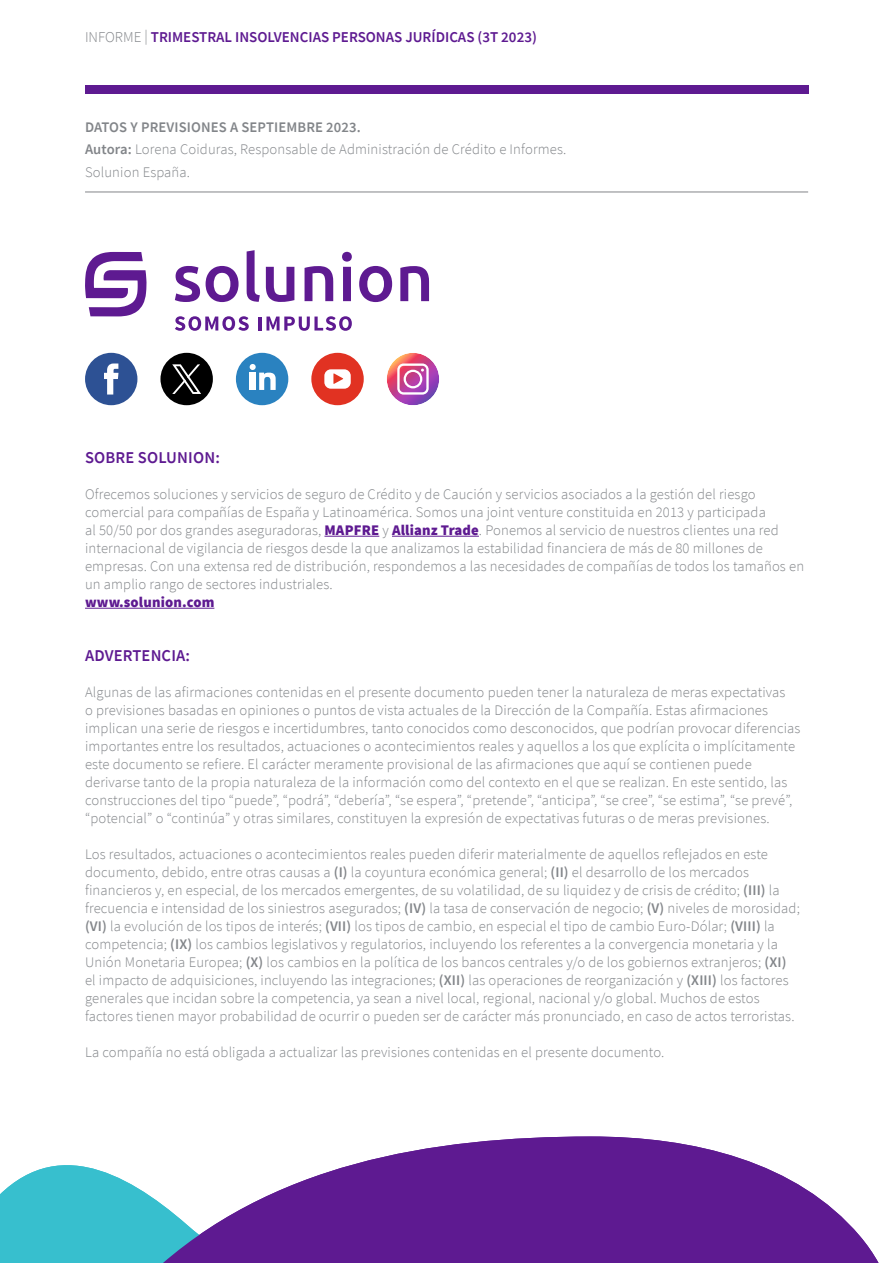
<style>
.page{position:relative;width:893px;height:1263px;background:#fff}
.page>*{position:absolute;margin:0;border:0;box-sizing:border-box;transform-origin:0 0}
.t1{font:600 16.5px "Source Sans Pro";letter-spacing:.01em;color:#5e1a91}
.t2{font:600 15px "Source Sans Pro";color:#5e1a91}
.t3{font:300 14.7px/18px "Source Sans Pro";letter-spacing:.01em;color:#828589}
.t4{font:900 14.7px "Source Sans Pro";letter-spacing:.01em;color:#5e1a91}
.s1{font-weight:300;color:#828589}
.s2{font-weight:600}
.s3{font-weight:900;color:#5e1a91}
</style>
<div class="page">
<hr style="left:324px;top:536px;width:55px;height:1px;background:#5e1a91">
<hr style="left:392px;top:536px;width:87px;height:1px;background:#5e1a91">
<hr style="left:85px;top:608px;width:129px;height:1px;background:#5e1a91">
<div style="left:85px;top:85px;width:723px;height:9px;background:#5e1a91"></div>
<svg style="left:175px;top:316px;width:74px;height:15px"></svg>
<svg style="left:259px;top:316px;width:93px;height:15px"></svg>
<svg style="left:175px;top:266px;width:25px;height:36px"></svg>
<svg style="left:206px;top:266px;width:33px;height:36px"></svg>
<svg style="left:247px;top:250px;width:13px;height:52px"></svg>
<svg style="left:266px;top:267px;width:28px;height:35px"></svg>
<svg style="left:305px;top:266px;width:28px;height:35px"></svg>
<svg style="left:342px;top:252px;width:10px;height:49px"></svg>
<svg style="left:359px;top:266px;width:33px;height:36px"></svg>
<svg style="left:400px;top:266px;width:29px;height:35px"></svg>
<svg style="left:85px;top:252px;width:62px;height:64px"></svg>
<svg style="left:0;top:1172px;width:32px;height:91px;background:#4cc5d3"></svg>
<svg style="left:32px;top:1136px;width:847px;height:127px;fill:#5e1a91"></svg>
<hr style="left:85px;top:192px;width:723px;height:1px;background:#828589">
<div style="left:85px;top:353px;width:52px;height:52px;background:#2d5194;border-radius:50%"></div>
<svg style="left:104px;top:363px;width:14px;height:31px"></svg>
<svg style="left:387px;top:353px;width:52px;height:52px"></svg>
<svg style="left:397px;top:363px;width:32px;height:32px"></svg>
<div style="left:236px;top:353px;width:52px;height:52px;background:#2a82c0;border-radius:50%"></div>
<div style="left:250px;top:373px;width:6px;height:17px;background:#fff"></div>
<div style="left:249px;top:364px;width:7px;height:6px;background:#fff;border-radius:50%"></div>
<svg style="left:259px;top:373px;width:17px;height:17px"></svg>
<div style="left:311px;top:353px;width:53px;height:52px;background:#e13222;border-radius:50%"></div>
<div style="left:324px;top:369px;width:27px;height:20px;background:#fff;border-radius:6px"></div>
<svg style="left:333px;top:373px;width:10px;height:11px"></svg>
<div style="left:160px;top:353px;width:53px;height:52px;background:#000;border-radius:50%"></div>
<svg style="left:172px;top:364px;width:29px;height:30px"></svg>
<p class="t2" style="left:85px;top:29px;width:453px"><span class="s1">INFORME |</span> TRIMESTRAL INSOLVENCIAS PERSONAS JURÍDICAS (3T 2023)</p>
<p class="t3" style="left:85px;top:117px;width:483px;line-height:22.5px"><span class="s2">DATOS Y PREVISIONES A SEPTIEMBRE 2023.<br>Autora:</span> Lorena Coiduras, Responsable de Administración de Crédito e Informes.<br>Solunion España.</p>
<p class="t1" style="left:85px;top:451px;width:136px">SOBRE SOLUNION:</p>
<p class="t3" style="left:85px;top:486px;width:721px">Ofrecemos soluciones y servicios de seguro de Crédito y de Caución y servicios asociados a la gestión del riesgo comercial para compañías de España y Latinoamérica. Somos una joint venture constituida en 2013 y participada<br>al 50/50 por dos grandes aseguradoras, <span class="s3">MAPFRE</span> y <span class="s3">Allianz Trade</span>. Ponemos al servicio de nuestros clientes una red internacional de vigilancia de riesgos desde la que analizamos la estabilidad financiera de más de 80 millones de empresas. Con una extensa red de distribución, respondemos a las necesidades de compañías de todos los tamaños en un amplio rango de sectores industriales.</p>
<p class="t4" style="left:85px;top:595px;width:131px">www.solunion.com</p>
<p class="t1" style="left:85px;top:649px;width:107px">ADVERTENCIA:</p>
<p class="t3" style="left:85px;top:683px;width:717px">Algunas de las afirmaciones contenidas en el presente documento pueden tener la naturaleza de meras expectativas<br>o previsiones basadas en opiniones o puntos de vista actuales de la Dirección de la Compañía. Estas afirmaciones implican una serie de riesgos e incertidumbres, tanto conocidos como desconocidos, que podrían provocar diferencias importantes entre los resultados, actuaciones o acontecimientos reales y aquellos a los que explícita o implícitamente este documento se refiere. El carácter meramente provisional de las afirmaciones que aquí se contienen puede derivarse tanto de la propia naturaleza de la información como del contexto en el que se realizan. En este sentido, las construcciones del tipo “puede”, “podrá”, “debería”, “se espera”, “pretende”, “anticipa”, “se cree”, “se estima”, “se prevé”, “potencial” o “continúa” y otras similares, constituyen la expresión de expectativas futuras o de meras previsiones.</p>
<p class="t3" style="left:85px;top:845px;width:716px">Los resultados, actuaciones o acontecimientos reales pueden diferir materialmente de aquellos reflejados en este documento, debido, entre otras causas a <span class="s2">(I)</span> la coyuntura económica general; <span class="s2">(II)</span> el desarrollo de los mercados financieros y, en especial, de los mercados emergentes, de su volatilidad, de su liquidez y de crisis de crédito; <span class="s2">(III)</span> la frecuencia e intensidad de los siniestros asegurados; <span class="s2">(IV)</span> la tasa de conservación de negocio; <span class="s2">(V)</span> niveles de morosidad; <span class="s2">(VI)</span> la evolución de los tipos de interés; <span class="s2">(VII)</span> los tipos de cambio, en especial el tipo de cambio Euro-Dólar; <span class="s2">(VIII)</span> la competencia; <span class="s2">(IX)</span> los cambios legislativos y regulatorios, incluyendo los referentes a la convergencia monetaria y la Unión Monetaria Europea; <span class="s2">(X)</span> los cambios en la política de los bancos centrales y/o de los gobiernos extranjeros; <span class="s2">(XI) </span>el impacto de adquisiciones, incluyendo las integraciones; <span class="s2">(XII)</span> las operaciones de reorganización y <span class="s2">(XIII)</span> los factores generales que incidan sobre la competencia, ya sean a nivel local, regional, nacional y/o global. Muchos de estos factores tienen mayor probabilidad de ocurrir o pueden ser de carácter más pronunciado, en caso de actos terroristas.</p>
<p class="t3" style="left:85px;top:1044px;width:581px">La compañía no está obligada a actualizar las previsiones contenidas en el presente documento.</p>
</div>
